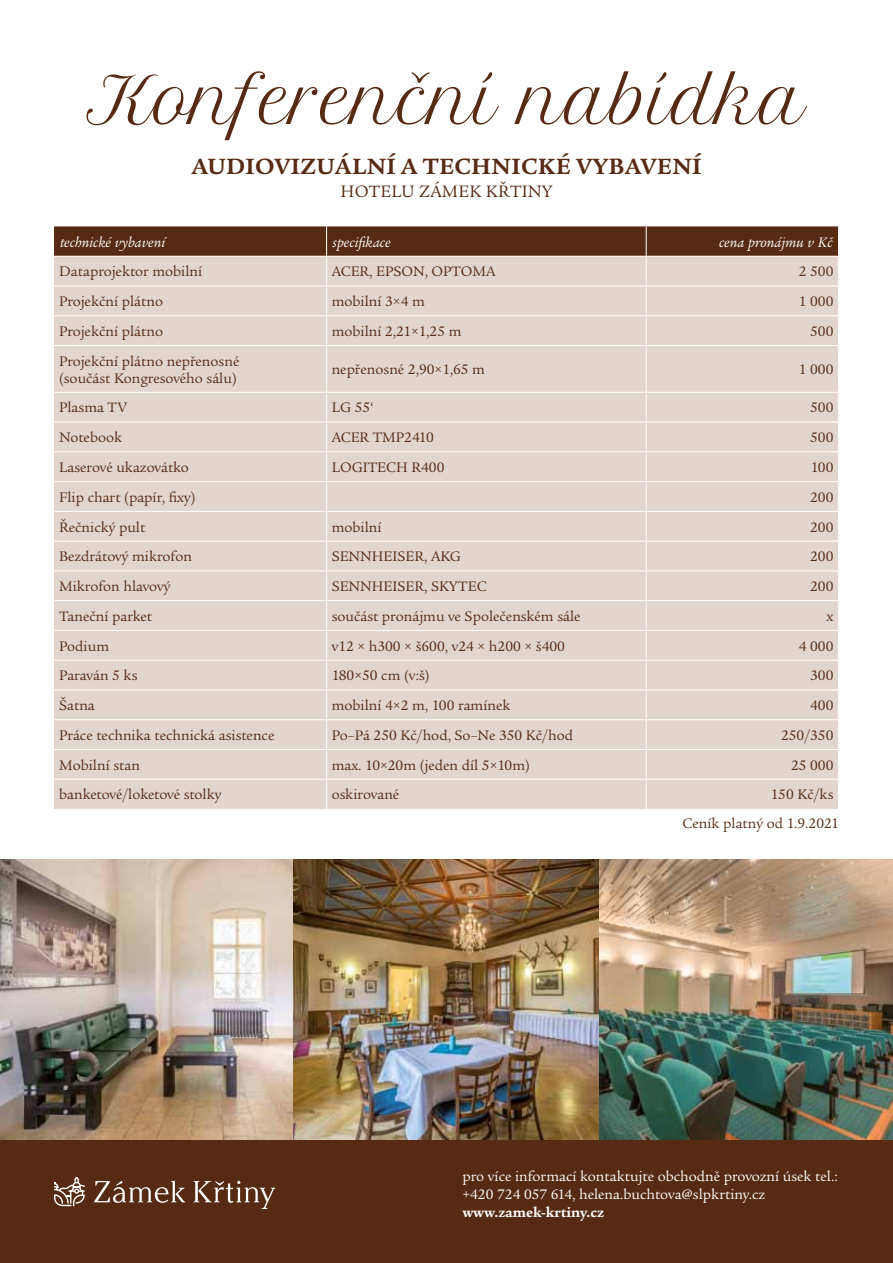
<style>
.page{position:relative;width:893px;height:1263px;background:#fff}
.page>*{position:absolute;margin:0;border:0;box-sizing:border-box;transform-origin:0 0}
.t1{font:63px "Petit Formal Script";color:#572a13}
.t2{font:700 24px "Legacy Serif Itc TOT";letter-spacing:.015em;color:#572a13}
.t3{font:18px "Legacy Serif Itc TOT";color:#572a13}
.t4{font:15px/17.2px "Legacy Serif Itc TOT";color:#572a13}
.t5{font:15px/18px "Legacy Serif Itc TOT";color:#fff}
.t6{font:italic 15px "Legacy Serif Itc TOT";color:#fff}
.t7{font:700 15px "Legacy Serif Itc TOT";color:#fff}
</style>
<div class="page">
<img style="left:0;top:859px;width:893px;height:281px">
<div style="left:0;top:1140px;width:893px;height:123px;background:#572a13"></div>
<svg style="left:94px;top:1181px;width:91px;height:22px"></svg>
<svg style="left:194px;top:1181px;width:81px;height:28px"></svg>
<svg style="left:54px;top:1177px;width:31px;height:29px"></svg>
<div style="left:54px;top:346px;width:784px;height:463px;background:#e1d5ce"></div>
<svg style="left:54px;top:226px;width:785px;height:119px;background:#c0aca1"></svg>
<hr style="left:326px;top:346px;width:1px;height:46px;background:#fff">
<hr style="left:646px;top:346px;width:1px;height:46px;background:#fff">
<hr style="left:54px;top:392px;width:273px;height:1px;background:#fff">
<hr style="left:327px;top:392px;width:319px;height:1px;background:#fff">
<hr style="left:646px;top:392px;width:193px;height:1px;background:#fff">
<hr style="left:54px;top:422px;width:273px;height:1px;background:#fff">
<hr style="left:327px;top:422px;width:319px;height:1px;background:#fff">
<hr style="left:646px;top:422px;width:193px;height:1px;background:#fff">
<hr style="left:54px;top:451px;width:273px;height:1px;background:#fff">
<hr style="left:327px;top:451px;width:319px;height:1px;background:#fff">
<hr style="left:646px;top:451px;width:193px;height:1px;background:#fff">
<hr style="left:54px;top:481px;width:273px;height:1px;background:#fff">
<hr style="left:327px;top:481px;width:319px;height:1px;background:#fff">
<hr style="left:646px;top:481px;width:193px;height:1px;background:#fff">
<hr style="left:54px;top:511px;width:273px;height:1px;background:#fff">
<hr style="left:327px;top:511px;width:319px;height:1px;background:#fff">
<hr style="left:646px;top:511px;width:193px;height:1px;background:#fff">
<hr style="left:54px;top:541px;width:273px;height:1px;background:#fff">
<hr style="left:327px;top:541px;width:319px;height:1px;background:#fff">
<hr style="left:646px;top:541px;width:193px;height:1px;background:#fff">
<hr style="left:54px;top:570px;width:273px;height:1px;background:#fff">
<hr style="left:327px;top:570px;width:319px;height:1px;background:#fff">
<hr style="left:646px;top:570px;width:193px;height:1px;background:#fff">
<hr style="left:54px;top:600px;width:273px;height:1px;background:#fff">
<hr style="left:327px;top:600px;width:319px;height:1px;background:#fff">
<hr style="left:646px;top:600px;width:193px;height:1px;background:#fff">
<hr style="left:54px;top:630px;width:273px;height:1px;background:#fff">
<hr style="left:327px;top:630px;width:319px;height:1px;background:#fff">
<svg style="left:326px;top:393px;width:1px;height:267px"></svg>
<hr style="left:646px;top:630px;width:193px;height:1px;background:#fff">
<svg style="left:646px;top:393px;width:1px;height:267px"></svg>
<hr style="left:54px;top:660px;width:273px;height:1px;background:#fff">
<hr style="left:327px;top:660px;width:319px;height:1px;background:#fff">
<hr style="left:326px;top:660px;width:1px;height:30px;background:#fff">
<hr style="left:646px;top:660px;width:193px;height:1px;background:#fff">
<hr style="left:646px;top:660px;width:1px;height:30px;background:#fff">
<hr style="left:54px;top:690px;width:273px;height:1px;background:#fff">
<hr style="left:327px;top:690px;width:319px;height:1px;background:#fff">
<hr style="left:646px;top:690px;width:193px;height:1px;background:#fff">
<hr style="left:54px;top:719px;width:273px;height:1px;background:#fff">
<hr style="left:327px;top:719px;width:319px;height:1px;background:#fff">
<hr style="left:646px;top:719px;width:193px;height:1px;background:#fff">
<hr style="left:54px;top:749px;width:273px;height:1px;background:#fff">
<hr style="left:327px;top:749px;width:319px;height:1px;background:#fff">
<hr style="left:646px;top:749px;width:193px;height:1px;background:#fff">
<hr style="left:54px;top:779px;width:273px;height:1px;background:#fff">
<hr style="left:327px;top:779px;width:319px;height:1px;background:#fff">
<svg style="left:326px;top:690px;width:1px;height:119px"></svg>
<hr style="left:646px;top:779px;width:193px;height:1px;background:#fff">
<svg style="left:646px;top:690px;width:1px;height:119px"></svg>
<h1 class="t1" style="left:87px;top:61px;width:721px">Konferenční nabídka</h1>
<h2 class="t2" style="left:191px;top:152px;width:267px">AUDIOVIZUÁLNÍ A TECHN</h2>
<h2 class="t2" style="left:511px;top:152px;width:192px">ICKÉ VYBAVENÍ</h2>
<p class="t3" style="left:340px;top:180px;width:14px">hotelu</p>
<p class="t3" style="left:419px;top:180px;width:14px">zámek</p>
<p class="t3" style="left:486px;top:180px;width:36px">křtiny</p>
<p class="t6" style="left:60px;top:233px;width:107px">technické vybavení</p>
<p class="t6" style="left:333px;top:233px;width:60px">specifikace</p>
<p class="t6" style="left:719px;top:233px;width:115px">cena pronájmu v Kč</p>
<p class="t4" style="left:59px;top:264px;width:145px">Dataprojektor mobilní</p>
<p class="t4" style="left:332px;top:264px;width:165px">ACER, EPSON, OPTOMA</p>
<p class="t4" style="left:799px;top:264px;width:36px">2 500</p>
<p class="t4" style="left:59px;top:293px;width:106px">Projekční plátno</p>
<p class="t4" style="left:332px;top:293px;width:95px">mobilní 3×4 m</p>
<p class="t4" style="left:799px;top:293px;width:36px">1 000</p>
<p class="t4" style="left:59px;top:323px;width:106px">Projekční plátno</p>
<p class="t4" style="left:332px;top:323px;width:131px">mobilní 2,21×1,25 m</p>
<p class="t4" style="left:810px;top:323px;width:25px">500</p>
<p class="t4" style="left:59px;top:353px;width:182px">Projekční plátno nepřenosné (součást Kongresového sálu)</p>
<p class="t4" style="left:332px;top:361px;width:155px">nepřenosné 2,90×1,65 m</p>
<p class="t4" style="left:799px;top:361px;width:36px">1 000</p>
<p class="t4" style="left:59px;top:400px;width:69px">Plasma TV</p>
<p class="t4" style="left:332px;top:400px;width:44px">LG 55‘</p>
<p class="t4" style="left:810px;top:400px;width:25px">500</p>
<p class="t4" style="left:59px;top:429px;width:65px">Notebook</p>
<p class="t4" style="left:332px;top:429px;width:104px">ACER TMP2410</p>
<p class="t4" style="left:810px;top:429px;width:25px">500</p>
<p class="t4" style="left:59px;top:459px;width:131px">Laserové ukazovátko</p>
<p class="t4" style="left:332px;top:459px;width:114px">LOGITECH R400</p>
<p class="t4" style="left:811px;top:459px;width:24px">100</p>
<p class="t4" style="left:59px;top:489px;width:138px">Flip chart (papír, fixy)</p>
<p class="t4" style="left:810px;top:489px;width:25px">200</p>
<p class="t4" style="left:59px;top:519px;width:88px">Řečnický pult</p>
<p class="t4" style="left:332px;top:519px;width:51px">mobilní</p>
<p class="t4" style="left:810px;top:519px;width:25px">200</p>
<p class="t4" style="left:59px;top:548px;width:134px">Bezdrátový mikrofon</p>
<p class="t4" style="left:332px;top:548px;width:131px">SENNHEISER, AKG</p>
<p class="t4" style="left:810px;top:548px;width:25px">200</p>
<p class="t4" style="left:59px;top:578px;width:113px">Mikrofon hlavový</p>
<p class="t4" style="left:332px;top:578px;width:157px">SENNHEISER, SKYTEC</p>
<p class="t4" style="left:810px;top:578px;width:25px">200</p>
<p class="t4" style="left:59px;top:608px;width:94px">Taneční parket</p>
<p class="t4" style="left:332px;top:608px;width:250px">součást pronájmu ve Společenském sále</p>
<p class="t4" style="left:826px;top:608px;width:8px">x</p>
<p class="t4" style="left:59px;top:638px;width:51px">Podium</p>
<p class="t4" style="left:332px;top:638px;width:235px">v12 × h300 × š600, v24 × h200 × š400</p>
<p class="t4" style="left:799px;top:638px;width:36px">4 000</p>
<p class="t4" style="left:59px;top:667px;width:80px">Paraván 5 ks</p>
<p class="t4" style="left:332px;top:667px;width:99px">180×50 cm (v:š)</p>
<p class="t4" style="left:810px;top:667px;width:25px">300</p>
<p class="t4" style="left:59px;top:697px;width:37px">Šatna</p>
<p class="t4" style="left:332px;top:697px;width:180px">mobilní 4×2 m, 100 ramínek</p>
<p class="t4" style="left:810px;top:697px;width:25px">400</p>
<p class="t4" style="left:59px;top:727px;width:217px">Práce technika technická asistence</p>
<p class="t4" style="left:332px;top:727px;width:243px">Po–Pá 250 Kč/hod, So–Ne 350 Kč/hod</p>
<p class="t4" style="left:781px;top:727px;width:54px">250/350</p>
<p class="t4" style="left:59px;top:757px;width:82px">Mobilní stan</p>
<p class="t4" style="left:332px;top:757px;width:200px">max. 10×20m (jeden díl 5×10m)</p>
<p class="t4" style="left:791px;top:757px;width:44px">25 000</p>
<p class="t4" style="left:59px;top:786px;width:164px">banketové/loketové stolky</p>
<p class="t4" style="left:332px;top:786px;width:69px">oskirované</p>
<p class="t4" style="left:771px;top:786px;width:64px">150 Kč/ks</p>
<p class="t4" style="left:682px;top:815px;width:158px">Ceník platný od 1.9.2021</p>
<p class="t5" style="left:462px;top:1167px;width:377px">pro více informací kontaktujte obchodně provozní úsek tel.: +420 724 057 614, helena.buchtova@slpkrtiny.cz</p>
<p class="t7" style="left:462px;top:1203px;width:143px">WWW.ZAMEK-KRTINY.CZ</p>
</div>
